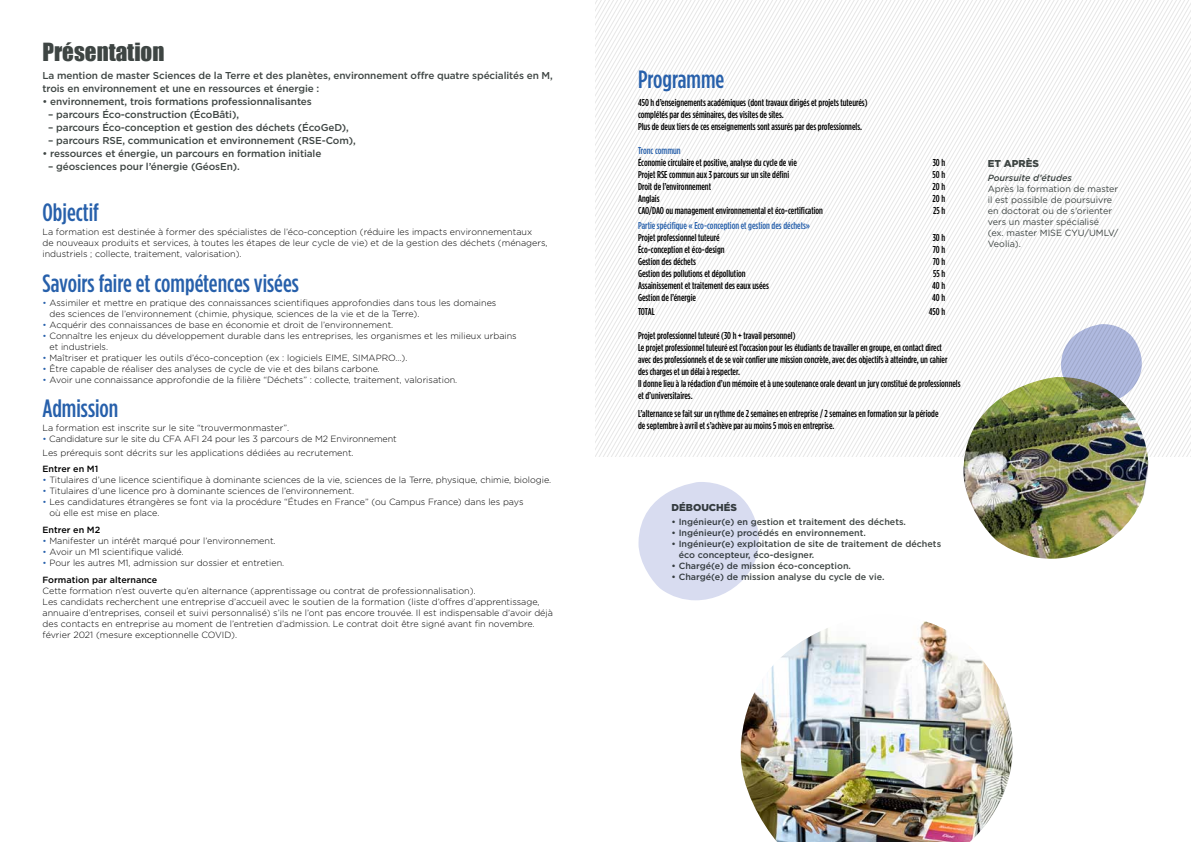
<style>
.page{position:relative;width:1191px;height:842px;background:#fff}
.page>*{position:absolute;margin:0;border:0;box-sizing:border-box;transform-origin:0 0}
.t1{font:500 25px "Gotham Condensed";color:#2760ab}
.t2{font:23px "Impact";color:#3e4543}
.t3{font:500 10px/12px "Gotham Condensed";color:#000}
.t4{font:500 10px/13px "Gotham";letter-spacing:-.01em;color:#3e4543}
.t5{font:500 10px "Gotham Condensed";color:#2760ab}
.t6{font:900 10px "Gotham";color:#3e4543}
.t7{font:300 9px/11px "Gotham";color:#000}
.t8{font:500 9px/11px "Gotham";color:#3e4543}
.t9{font:9px/11px "Gotham";color:#3e4543}
.t10{font:500 9px "Gotham";color:#000}
.t11{font:italic 500 9px "Gotham";color:#3e4543}
.s1{color:#2760ab}
.s2{font-weight:500}
</style>
<div class="page">
<svg style="left:595px;top:0;width:278px;height:456px"></svg>
<svg style="left:873px;top:0;width:318px;height:456px"></svg>
<img style="left:963px;top:377px;width:186px;height:182px">
<img style="left:740px;top:621px;width:273px;height:221px">
<svg style="left:638px;top:482px;width:121px;height:118px"></svg>
<svg style="left:1060px;top:324px;width:82px;height:79px;background:#acb4c4"></svg>
<h2 class="t2" style="left:43px;top:34px;width:123px">Présentation</h2>
<p class="t4" style="left:43px;top:69px;width:512px">La mention de master Sciences de la Terre et des planètes, environnement offre quatre spécialités en M, trois en environnement et une en ressources et énergie :</p>
<p class="t4" style="left:43px;top:95px;width:271px">• environnement, trois formations professionnalisantes</p>
<p class="t4" style="left:48px;top:108px;width:192px">– parcours Éco-construction (ÉcoBâti),</p>
<p class="t4" style="left:48px;top:121px;width:302px">– parcours Éco-conception et gestion des déchets (ÉcoGeD),</p>
<p class="t4" style="left:48px;top:134px;width:309px">– parcours RSE, communication et environnement (RSE-Com),</p>
<p class="t4" style="left:43px;top:147px;width:280px">• ressources et énergie, un parcours en formation initiale</p>
<p class="t4" style="left:48px;top:160px;width:193px">– géosciences pour l’énergie (GéosEn).</p>
<h1 class="t1" style="left:43px;top:197px;width:58px">Objectif</h1>
<p class="t7" style="left:43px;top:226px;width:506px">La formation est destinée à former des spécialistes de l’éco-conception (réduire les impacts environnementaux<br>de nouveaux produits et services, à toutes les étapes de leur cycle de vie) et de la gestion des déchets (ménagers, industriels ; collecte, traitement, valorisation).</p>
<h1 class="t1" style="left:43px;top:268px;width:258px">Savoirs faire et compétences visées</h1>
<p class="t7" style="left:49px;top:297px;width:448px;text-indent:-7px"><span class="s1">•</span> Assimiler et mettre en pratique des connaissances scientifiques approfondies dans tous les domaines des sciences de l’environnement (chimie, physique, sciences de la vie et de la Terre).</p>
<p class="t7" style="left:43px;top:319px;width:352px"><span class="s1">•</span> Acquérir des connaissances de base en économie et droit de l’environnement.</p>
<p class="t7" style="left:49px;top:330px;width:469px;text-indent:-7px"><span class="s1">•</span> Connaître les enjeux du développement durable dans les entreprises, les organismes et les milieux urbains et industriels.</p>
<p class="t7" style="left:43px;top:352px;width:366px"><span class="s1">•</span> Maîtriser et pratiquer les outils d’éco-conception (ex : logiciels EIME, SIMAPRO…).</p>
<p class="t7" style="left:43px;top:363px;width:339px"><span class="s1">•</span> Être capable de réaliser des analyses de cycle de vie et des bilans carbone.</p>
<p class="t7" style="left:43px;top:374px;width:416px"><span class="s1">•</span> Avoir une connaissance approfondie de la filière “Déchets” : collecte, traitement, valorisation.</p>
<h1 class="t1" style="left:43px;top:393px;width:77px">Admission</h1>
<p class="t7" style="left:43px;top:422px;width:248px">La formation est inscrite sur le site “trouvermonmaster”.</p>
<p class="t7" style="left:43px;top:431px;width:356px;line-height:13.8px"><span class="s1">•</span> Candidature sur le site du CFA AFI 24 pour les 3 parcours de M2 Environnement<br>Les prérequis sont décrits sur les applications dédiées au recrutement.</p>
<p class="t10" style="left:43px;top:463px;width:57px">Entrer en M1</p>
<p class="t7" style="left:43px;top:474px;width:510px"><span class="s1">•</span> Titulaires d’une licence scientifique à dominante sciences de la vie, sciences de la Terre, physique, chimie, biologie.</p>
<p class="t7" style="left:43px;top:485px;width:313px"><span class="s1">•</span> Titulaires d’une licence pro à dominante sciences de l’environnement.</p>
<p class="t7" style="left:49px;top:496px;width:475px;text-indent:-7px"><span class="s1">•</span> Les candidatures étrangères se font via la procédure “Études en France” (ou Campus France) dans les pays où elle est mise en place.</p>
<p class="t10" style="left:43px;top:524px;width:59px">Entrer en M2</p>
<p class="t7" style="left:43px;top:535px;width:235px"><span class="s1">•</span> Manifester un intérêt marqué pour l’environnement.</p>
<p class="t7" style="left:43px;top:546px;width:143px"><span class="s1">•</span> Avoir un M1 scientifique validé.</p>
<p class="t7" style="left:43px;top:554px;width:243px;line-height:16.7px"><span class="s1">•</span> Pour les autres M1, admission sur dossier et entretien.<br><span class="s2">Formation par alternance</span></p>
<p class="t7" style="left:43px;top:585px;width:512px">Cette formation n’est ouverte qu’en alternance (apprentissage ou contrat de professionnalisation).<br>Les candidats recherchent une entreprise d’accueil avec le soutien de la formation (liste d’offres d’apprentissage, annuaire d’entreprises, conseil et suivi personnalisé) s’ils ne l’ont pas encore trouvée. Il est indispensable d’avoir déjà des contacts en entreprise au moment de l’entretien d’admission. Le contrat doit être signé avant fin novembre. février 2021 (mesure exceptionnelle COVID).</p>
<h1 class="t1" style="left:638px;top:64px;width:88px">Programme</h1>
<p class="t3" style="left:638px;top:96px;width:231px">450 h d’enseignements académiques (dont travaux dirigés et projets tuteurés) complétés par des séminaires, des visites de sites.<br>Plus de deux tiers de ces enseignements sont assurés par des professionnels.</p>
<p class="t5" style="left:638px;top:144px;width:44px">Tronc commun</p>
<p class="t3" style="left:638px;top:156px;width:160px">Économie circulaire et positive, analyse du cycle de vie</p>
<p class="t3" style="left:932px;top:156px;width:14px">30 h</p>
<p class="t3" style="left:638px;top:168px;width:153px">Projet RSE commun aux 3 parcours sur un site défini</p>
<p class="t3" style="left:932px;top:168px;width:14px">50 h</p>
<p class="t3" style="left:638px;top:180px;width:75px">Droit de l’environnement</p>
<p class="t3" style="left:932px;top:180px;width:14px">20 h</p>
<p class="t3" style="left:638px;top:192px;width:23px">Anglais</p>
<p class="t3" style="left:932px;top:192px;width:14px">20 h</p>
<p class="t3" style="left:638px;top:204px;width:186px">CAO/DAO ou management environnemental et éco-certification</p>
<p class="t3" style="left:933px;top:204px;width:14px">25 h</p>
<p class="t5" style="left:638px;top:219px;width:174px">Partie spécifique « Eco-conception et gestion des déchets»</p>
<p class="t3" style="left:638px;top:231px;width:83px">Projet professionnel tuteuré</p>
<p class="t3" style="left:932px;top:231px;width:14px">30 h</p>
<p class="t3" style="left:638px;top:243px;width:88px">Éco-conception et éco-design</p>
<p class="t3" style="left:932px;top:243px;width:14px">70 h</p>
<p class="t3" style="left:638px;top:255px;width:59px">Gestion des déchets</p>
<p class="t3" style="left:932px;top:255px;width:14px">70 h</p>
<p class="t3" style="left:638px;top:267px;width:109px">Gestion des pollutions et dépollution</p>
<p class="t3" style="left:933px;top:267px;width:13px">55 h</p>
<p class="t3" style="left:638px;top:279px;width:132px">Assainissement et traitement des eaux usées</p>
<p class="t3" style="left:932px;top:279px;width:14px">40 h</p>
<p class="t3" style="left:638px;top:291px;width:59px">Gestion de l’énergie</p>
<p class="t3" style="left:932px;top:291px;width:14px">40 h</p>
<p class="t3" style="left:638px;top:306px;width:18px">TOTAL</p>
<p class="t3" style="left:929px;top:306px;width:18px">450 h</p>
<p class="t3" style="left:638px;top:330px;width:324px">Projet professionnel tuteuré (30 h + travail personnel)<br>Le projet professionnel tuteuré est l’occasion pour les étudiants de travailler en groupe, en contact direct<br>avec des professionnels et de se voir confier une mission concrète, avec des objectifs à atteindre, un cahier<br>des charges et un délai à respecter.<br>Il donne lieu à la rédaction d’un mémoire et à une soutenance orale devant un jury constitué de professionnels et d’universitaires.</p>
<p class="t3" style="left:638px;top:407px;width:302px">L’alternance se fait sur un rythme de 2 semaines en entreprise / 2 semaines en formation sur la période de septembre à avril et s’achève par au moins 5 mois en entreprise.</p>
<p class="t6" style="left:987px;top:157px;width:53px">ET APRÈS</p>
<p class="t11" style="left:987px;top:172px;width:86px">Poursuite d’études</p>
<p class="t9" style="left:987px;top:183px;width:132px">Après la formation de master il est possible de poursuivre en doctorat ou de s’orienter vers un master spécialisé<br>(ex. master MISE CYU/UMLV/<br>Veolia).</p>
<p class="t6" style="left:671px;top:502px;width:67px">DÉBOUCHÉS</p>
<p class="t8" style="left:671px;top:516px;width:236px">• Ingénieur(e) en gestion et traitement des déchets.</p>
<p class="t8" style="left:671px;top:527px;width:196px">• Ingénieur(e) procédés en environnement.</p>
<p class="t8" style="left:678px;top:538px;width:264px;text-indent:-7px">• Ingénieur(e) exploitation de site de traitement de déchets éco concepteur, éco-designer.</p>
<p class="t8" style="left:671px;top:560px;width:181px">• Chargé(e) de mission éco-conception.</p>
<p class="t8" style="left:671px;top:571px;width:214px">• Chargé(e) de mission analyse du cycle de vie.</p>
</div>
